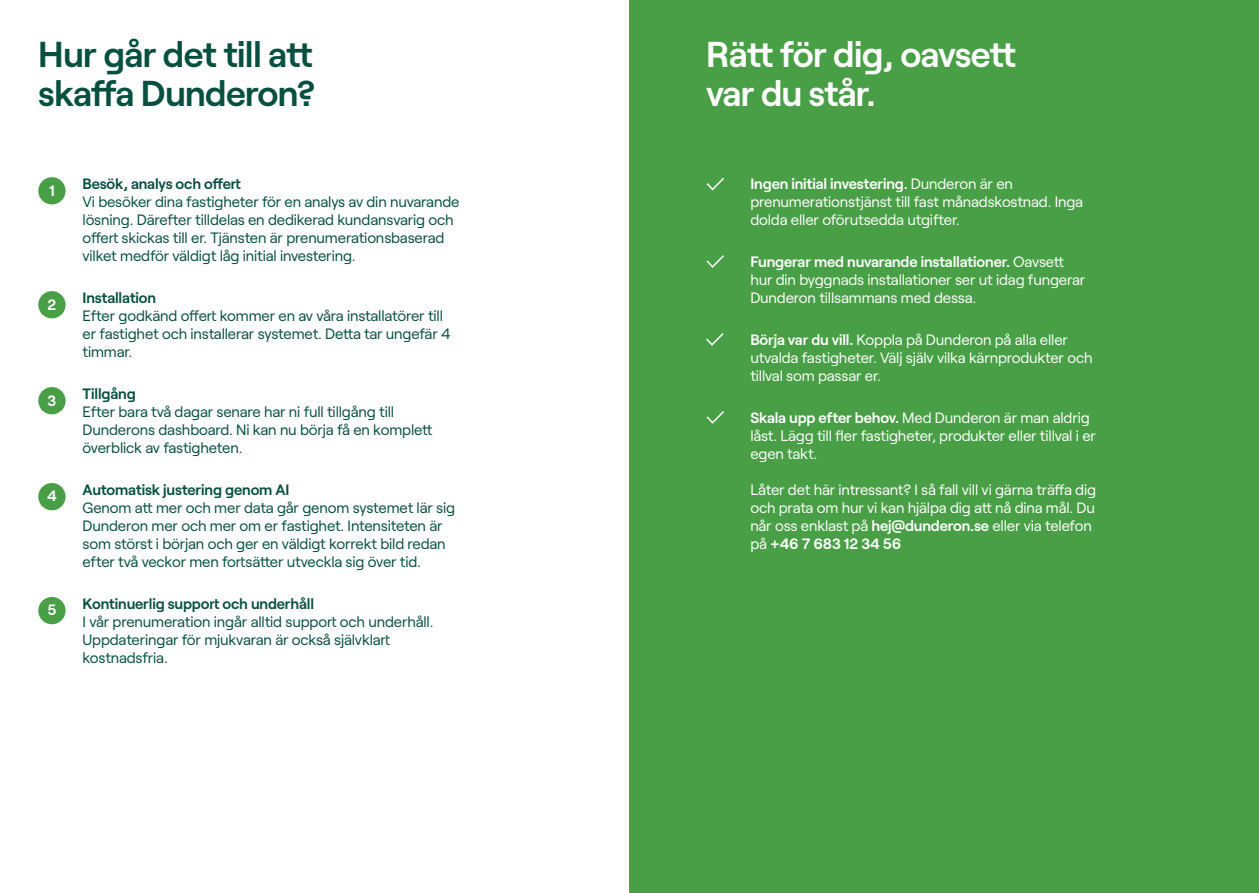
<style>
.page{position:relative;width:1259px;height:893px;background:#fff}
.page>*{position:absolute;margin:0;border:0;box-sizing:border-box;transform-origin:0 0}
.t1{font:600 36px/39px "Roobert";letter-spacing:-.02em;color:#07503f}
.t2{font:600 36px/39px "Roobert";letter-spacing:-.03em;color:#fff}
.t3{font:15px/18px "Roobert";letter-spacing:-.01em;color:#07503f}
.t4{font:15px/18px "Roobert";letter-spacing:-.01em;color:#fff}
.t5{font:600 15px "Roobert";letter-spacing:-.01em;color:#07503f}
.t6{font:600 15px "Roobert";color:#fff}
.s1{font-weight:600}
</style>
<div class="page">
<div style="left:629px;top:0;width:630px;height:893px;background:#489f45"></div>
<svg style="left:706px;top:177px;width:18px;height:14px"></svg>
<svg style="left:706px;top:255px;width:18px;height:13px"></svg>
<svg style="left:706px;top:333px;width:18px;height:13px"></svg>
<svg style="left:706px;top:411px;width:18px;height:13px"></svg>
<div style="left:38px;top:177px;width:28px;height:27px;background:#489f45;border-radius:50%"></div>
<div style="left:38px;top:291px;width:28px;height:27px;background:#489f45;border-radius:50%"></div>
<div style="left:38px;top:387px;width:28px;height:27px;background:#489f45;border-radius:50%"></div>
<div style="left:38px;top:483px;width:28px;height:27px;background:#489f45;border-radius:50%"></div>
<div style="left:38px;top:597px;width:28px;height:27px;background:#489f45;border-radius:50%"></div>
<p class="t1" style="left:38px;top:32px;width:279px">Hur går det till att skaffa Dunderon?</p>
<p class="t6" style="left:49px;top:179px;width:7px">1</p>
<p class="t6" style="left:48px;top:293px;width:10px">2</p>
<p class="t6" style="left:47px;top:389px;width:11px">3</p>
<p class="t6" style="left:47px;top:485px;width:11px">4</p>
<p class="t6" style="left:47px;top:599px;width:11px">5</p>
<p class="t5" style="left:83px;top:172px;width:160px">Besök, analys och offert</p>
<p class="t3" style="left:83px;top:192px;width:378px">Vi besöker dina fastigheter för en analys av din nuvarande lösning. Därefter tilldelas en dedikerad kundansvarig och offert skickas till er. Tjänsten är prenumerationsbaserad vilket medför väldigt låg initial investering.</p>
<p class="t5" style="left:83px;top:286px;width:75px">Installation</p>
<p class="t3" style="left:83px;top:306px;width:369px">Efter godkänd offert kommer en av våra installatörer till er fastighet och installerar systemet. Detta tar ungefär 4 timmar.</p>
<p class="t5" style="left:83px;top:382px;width:55px">Tillgång</p>
<p class="t3" style="left:83px;top:402px;width:351px">Efter bara två dagar senare har ni full tillgång till<br>Dunderons dashboard. Ni kan nu börja få en komplett överblick av fastigheten.</p>
<p class="t5" style="left:83px;top:478px;width:208px">Automatisk justering genom AI</p>
<p class="t3" style="left:83px;top:497px;width:374px">Genom att mer och mer data går genom systemet lär sig Dunderon mer och mer om er fastighet. Intensiteten är som störst i början och ger en väldigt korrekt bild redan efter två veckor men fortsätter utveckla sig över tid.</p>
<p class="t5" style="left:83px;top:592px;width:233px">Kontinuerlig support och underhåll</p>
<p class="t3" style="left:83px;top:611px;width:352px">I vår prenumeration ingår alltid support och underhåll.<br>Uppdateringar för mjukvaran är också självklart kostnadsfria.</p>
<p class="t2" style="left:706px;top:32px;width:312px">Rätt för dig, oavsett var du står.</p>
<p class="t4" style="left:750px;top:174px;width:334px"><span class="s1">Ingen initial investering.</span> Dunderon är en prenumerationstjänst till fast månadskostnad. Inga dolda eller oförutsedda utgifter.</p>
<p class="t4" style="left:750px;top:252px;width:336px"><span class="s1">Fungerar med nuvarande installationer.</span> Oavsett hur din byggnads installationer ser ut idag fungerar<br>Dunderon tillsammans med dessa.</p>
<p class="t4" style="left:750px;top:330px;width:344px"><span class="s1">Börja var du vill.</span> Koppla på Dunderon på alla eller utvalda fastigheter. Välj själv vilka kärnprodukter och tillval som passar er.</p>
<p class="t4" style="left:750px;top:407px;width:347px"><span class="s1">Skala upp efter behov.</span> Med Dunderon är man aldrig låst. Lägg till fler fastigheter, produkter eller tillval i er egen takt.</p>
<p class="t4" style="left:750px;top:479px;width:347px">Låter det här intressant? I så fall vill vi gärna träffa dig och prata om hur vi kan hjälpa dig att nå dina mål. Du når oss enklast på <span class="s1">hej@dunderon.se</span> eller via telefon på <span class="s1">+46 7 683 12 34 56</span></p>
</div>
